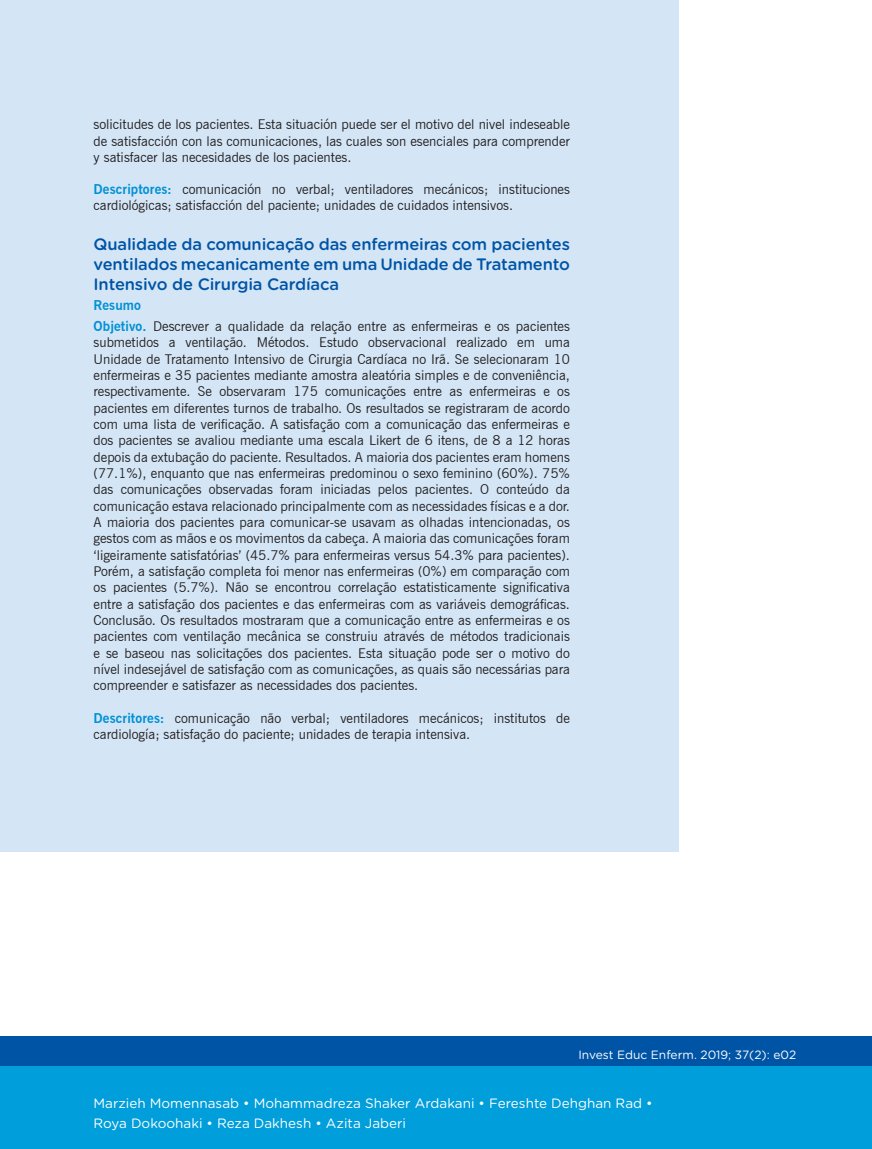
<style>
.page{position:relative;width:872px;height:1149px;background:#fff}
.page>*{position:absolute;margin:0;border:0;box-sizing:border-box;transform-origin:0 0}
.t1{font:500 16.5px/19.8px "Gotham Rounded";letter-spacing:-.01em;color:#0054a6;text-align:justify}
.t2{font:13.5px/16.4px "News Gothic BT";color:#231f20}
.t3{font:13.5px/20.4px "Gotham Rounded";color:#fff}
.t4{font:12px "Gotham Rounded";color:#fff}
.s1{font-weight:700;color:#0090d5}
</style>
<div class="page">
<div style="left:0;top:1035px;width:872px;height:113px;background:#0054a6"></div>
<div style="left:0;top:1065px;width:872px;height:83px;background:#009edb"></div>
<div style="left:0;top:0;width:678px;height:850px;background:#d4e6f6"></div>
<p class="t2" style="left:94px;top:116px;width:478px;text-align:justify">solicitudes de los pacientes. Esta situación puede ser el motivo del nivel indeseable de satisfacción con las comunicaciones, las cuales son esenciales para comprender y satisfacer las necesidades de los pacientes.</p>
<p class="t2" style="left:94px;top:181px;width:478px"><span class="s1">Descriptores:</span> comunicación no verbal; ventiladores mecánicos; instituciones cardiológicas; satisfacción del paciente; unidades de cuidados intensivos.</p>
<p class="t1" style="left:94px;top:233px;width:478px">Qualidade da comunicação das enfermeiras com pacientes ventilados mecanicamente em uma Unidade de Tratamento Intensivo de Cirurgia Cardíaca</p>
<p class="t2" style="left:94px;top:295px;width:478px;line-height:20.5px"><span class="s1">Resumo<br>Objetivo.</span> Descrever a qualidade da relação entre as enfermeiras e os pacientes</p>
<p class="t2" style="left:94px;top:334px;width:478px;text-align:justify">submetidos a ventilação. Métodos. Estudo observacional realizado em uma Unidade de Tratamento Intensivo de Cirurgia Cardíaca no Irã. Se selecionaram 10 enfermeiras e 35 pacientes mediante amostra aleatória simples e de conveniência, respectivamente. Se observaram 175 comunicações entre as enfermeiras e os pacientes em diferentes turnos de trabalho. Os resultados se registraram de acordo com uma lista de verificação. A satisfação com a comunicação das enfermeiras e dos pacientes se avaliou mediante uma escala Likert de 6 itens, de 8 a 12 horas depois da extubação do paciente. Resultados. A maioria dos pacientes eram homens (77.1%), enquanto que nas enfermeiras predominou o sexo feminino (60%). 75% das comunicações observadas foram iniciadas pelos pacientes. O conteúdo da comunicação estava relacionado principalmente com as necessidades físicas e a dor.<br>A maioria dos pacientes para comunicar-se usavam as olhadas intencionadas, os gestos com as mãos e os movimentos da cabeça. A maioria das comunicações foram ‘ligeiramente satisfatórias’ (45.7% para enfermeiras versus 54.3% para pacientes).<br>Porém, a satisfação completa foi menor nas enfermeiras (0%) em comparação com os pacientes (5.7%). Não se encontrou correlação estatisticamente significativa entre a satisfação dos pacientes e das enfermeiras com as variáveis demográficas.<br>Conclusão. Os resultados mostraram que a comunicação entre as enfermeiras e os pacientes com ventilação mecânica se construiu através de métodos tradicionais e se baseou nas solicitações dos pacientes. Esta situação pode ser o motivo do nível indesejável de satisfação com as comunicações, as quais são necessárias para compreender e satisfazer as necessidades dos pacientes.</p>
<p class="t2" style="left:94px;top:709px;width:478px"><span class="s1">Descritores:</span> comunicação não verbal; ventiladores mecánicos; institutos de cardiología; satisfação do paciente; unidades de terapia intensiva.</p>
<p class="t4" style="left:578px;top:1045px;width:219px">Invest Educ Enferm. 2019; 37(2): e02</p>
<p class="t3" style="left:94px;top:1091px;width:560px">Marzieh Momennasab • Mohammadreza Shaker Ardakani • Fereshte Dehghan Rad •<br>Roya Dokoohaki • Reza Dakhesh • Azita Jaberi</p>
</div>
